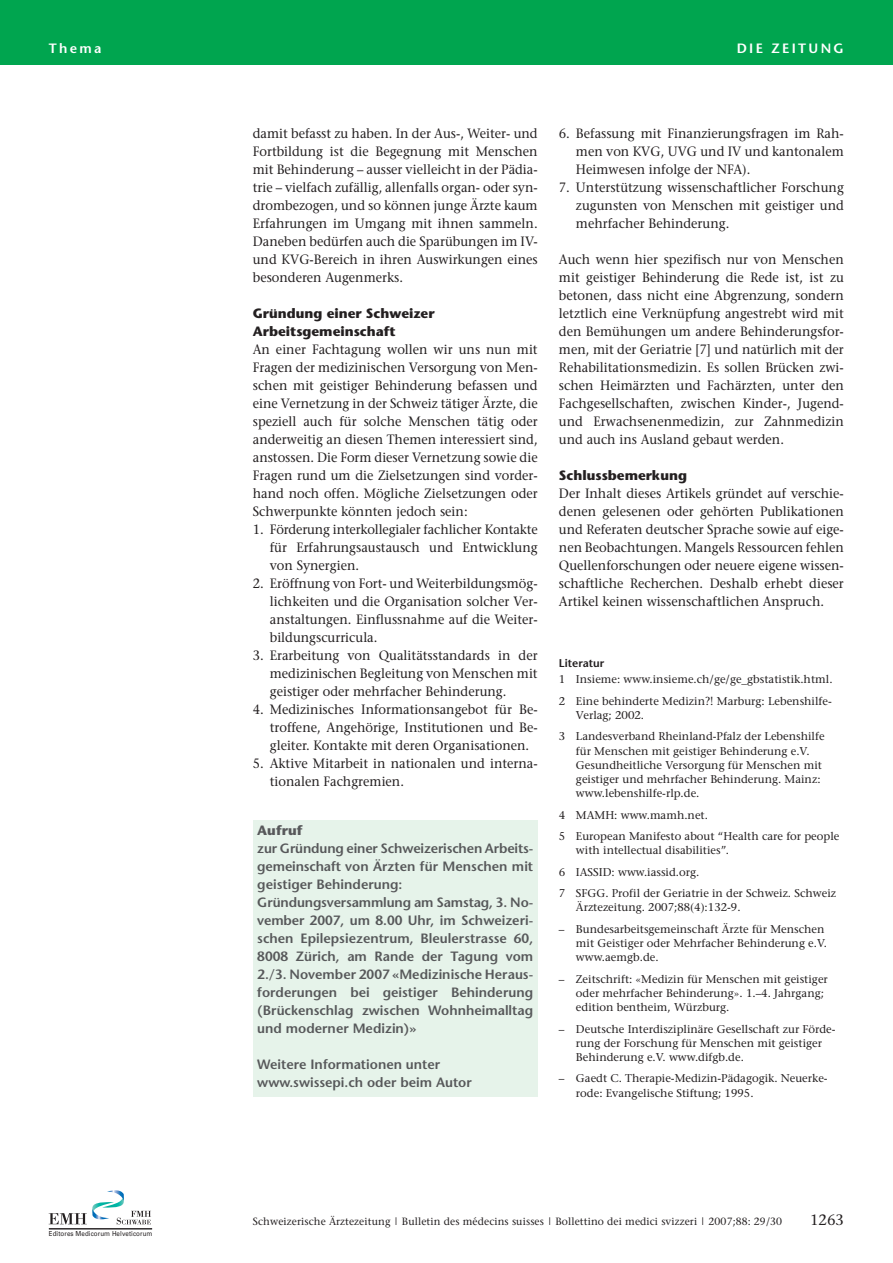
<style>
.page{position:relative;width:893px;height:1263px;background:#fff}
.page>*{position:absolute;margin:0;border:0;box-sizing:border-box;transform-origin:0 0}
.t1{font:15px "Stone Serif";color:#231f20}
.t2{font:13.5px/18px "Stone Serif";color:#231f20;text-align:justify;scale:.95 1}
.t3{font:600 13.5px/18px "Stone Sans";color:#57585a}
.t4{font:700 13.5px/18px "Stone Sans";color:#231f20}
.t5{font:600 13.5px "Stone Sans";letter-spacing:.17em;color:#fff}
.t6{font:700 13.5px "Stone Sans";color:#57585a}
.t7{font:11.25px/14.2px "Stone Serif";color:#231f20}
.t8{font:600 11.25px "Stone Sans";color:#231f20}
.t9{font:10.5px "Stone Serif";letter-spacing:.01em;color:#231f20}
.t10{font:6.9px "Univers";letter-spacing:.015em;color:#231f20;scale:.9 1}
</style>
<div class="page">
<svg style="left:49px;top:1190px;width:102px;height:34px"></svg>
<hr style="left:49px;top:1228px;width:103px;height:1px;background:#231f20">
<div style="left:0;top:0;width:893px;height:64px;background:#00a54f"></div>
<div style="left:253px;top:820px;width:285px;height:276px;background:#e6f3ea"></div>
<p class="t5" style="left:49px;top:42px;width:54px">Thema</p>
<p class="t5" style="left:737px;top:42px;width:109px">DIE ZEITUNG</p>
<p class="t2" style="left:253px;top:126px;width:301px">damit befasst zu haben. In der Aus-, Weiter- und Fortbildung ist die Begegnung mit Menschen mit Behinderung – ausser vielleicht in der Pädia&shy;trie – vielfach zufällig, allenfalls organ- oder syn&shy;drombezogen, und so können junge Ärzte kaum Erfahrungen im Umgang mit ihnen sammeln.<br>Daneben bedürfen auch die Sparübungen im IV&shy;und KVG-Bereich in ihren Auswirkungen eines besonderen Augenmerks.</p>
<p class="t4" style="left:253px;top:306px;width:183px">Gründung einer Schweizer<br>Arbeitsgemeinschaft</p>
<p class="t2" style="left:253px;top:342px;width:301px">An einer Fachtagung wollen wir uns nun mit Fragen der medizinischen Versorgung von Men&shy;schen mit geistiger Behinderung befassen und eine Vernetzung in der Schweiz tätiger Ärzte, die speziell auch für solche Menschen tätig oder anderweitig an diesen Themen interessiert sind, anstossen. Die Form dieser Vernetzung sowie die Fragen rund um die Zielsetzungen sind vorder&shy;hand noch offen. Mögliche Zielsetzungen oder Schwerpunkte könnten jedoch sein:</p>
<p class="t2" style="left:270px;top:522px;width:283px;text-indent:-17px">1. Förderung interkollegialer fachlicher Kontakte für Erfahrungsaustausch und Entwicklung von Synergien.</p>
<p class="t2" style="left:270px;top:576px;width:283px;text-indent:-17px">2. Eröffnung von Fort- und Weiterbildungsmög&shy;lichkeiten und die Organisation solcher Ver&shy;anstaltungen. Einflussnahme auf die Weiter&shy;bildungscurricula.</p>
<p class="t2" style="left:270px;top:648px;width:283px;text-indent:-17px">3. Erarbeitung von Qualitätsstandards in der medizinischen Begleitung von Menschen mit geistiger oder mehrfacher Behinderung.</p>
<p class="t2" style="left:270px;top:702px;width:283px;text-indent:-17px">4. Medizinisches Informationsangebot für Be&shy;troffene, Angehörige, Institutionen und Be&shy;gleiter. Kontakte mit deren Organisationen.</p>
<p class="t2" style="left:270px;top:756px;width:283px;text-indent:-17px">5. Aktive Mitarbeit in nationalen und interna&shy;tionalen Fachgremien.</p>
<p class="t6" style="left:257px;top:824px;width:47px">Aufruf</p>
<p class="t3" style="left:257px;top:840px;width:277px">zur Gründung einer Schweizerischen Arbeits&shy;gemeinschaft von Ärzten für Menschen mit geistiger Behinderung:<br>Gründungsversammlung am Samstag, 3. No&shy;vember 2007, um 8.00 Uhr, im Schweizeri&shy;schen Epilepsiezentrum, Bleulerstrasse 60, 8008 Zürich, am Rande der Tagung vom 2./3. November 2007 «Medizinische Heraus&shy;forderungen bei geistiger Behinderung (Brückenschlag zwischen Wohnheimalltag und moderner Medizin)»</p>
<p class="t3" style="left:257px;top:1056px;width:216px">Weitere Informationen unter www.swissepi.ch oder beim Autor</p>
<p class="t2" style="left:576px;top:126px;width:283px;text-indent:-17px">6. Befassung mit Finanzierungsfragen im Rah&shy;men von KVG, UVG und IV und kantonalem Heimwesen infolge der NFA).</p>
<p class="t2" style="left:576px;top:180px;width:283px;text-indent:-17px">7. Unterstützung wissenschaftlicher Forschung zugunsten von Menschen mit geistiger und mehrfacher Behinderung.</p>
<p class="t2" style="left:559px;top:252px;width:301px">Auch wenn hier spezifisch nur von Menschen mit geistiger Behinderung die Rede ist, ist zu betonen, dass nicht eine Abgrenzung, sondern letztlich eine Verknüpfung angestrebt wird mit den Bemühungen um andere Behinderungsfor&shy;men, mit der Geriatrie [7] und natürlich mit der Rehabilitationsmedizin. Es sollen Brücken zwi&shy;schen Heimärzten und Fachärzten, unter den Fachgesellschaften, zwischen Kinder-, Jugend&shy;und Erwachsenenmedizin, zur Zahnmedizin und auch ins Ausland gebaut werden.</p>
<p class="t4" style="left:559px;top:468px;width:130px">Schlussbemerkung</p>
<p class="t2" style="left:559px;top:486px;width:301px">Der Inhalt dieses Artikels gründet auf verschie&shy;denen gelesenen oder gehörten Publikationen und Referaten deutscher Sprache sowie auf eige&shy;nen Beobachtungen. Mangels Ressourcen fehlen Quellenforschungen oder neuere eigene wissen&shy;schaftliche Recherchen. Deshalb erhebt dieser Artikel keinen wissenschaftlichen Anspruch.</p>
<p class="t8" style="left:559px;top:658px;width:47px">Literatur</p>
<p class="t7" style="left:559px;top:670px;width:275px;line-height:21.3px">1 Insieme: www.insieme.ch/ge/ge_gbstatistik.html.<br>2 Eine behinderte Medizin?! Marburg: Lebenshilfe-</p>
<p class="t7" style="left:559px;top:705px;width:267px;line-height:21.3px;text-indent:17px">Verlag; 2002.<br>3 Landesverband Rheinland-Pfalz der Lebenshilfe</p>
<p class="t7" style="left:576px;top:745px;width:248px">für Menschen mit geistiger Behinderung e.V.<br>Gesundheitliche Versorgung für Menschen mit geistiger und mehrfacher Behinderung. Mainz: www.lebenshilfe-rlp.de.</p>
<p class="t7" style="left:559px;top:805px;width:282px;line-height:21.3px">4 MAMH: www.mamh.net.<br>5 European Manifesto about “Health care for people</p>
<p class="t7" style="left:559px;top:841px;width:279px;line-height:21.3px;text-indent:17px">with intellectual disabilities”.<br>6 IASSID: www.iassid.org.<br>7 SFGG. Profil der Geriatrie in der Schweiz. Schweiz</p>
<p class="t7" style="left:576px;top:901px;width:166px">Ärztezeitung. 2007;88(4):132-9.</p>
<p class="t7" style="left:576px;top:923px;width:253px;text-indent:-17px">– Bundesarbeitsgemeinschaft Ärzte für Menschen mit Geistiger oder Mehrfacher Behinderung e.V. www.aemgb.de.</p>
<p class="t7" style="left:576px;top:973px;width:253px;text-indent:-17px">– Zeitschrift: «Medizin für Menschen mit geistiger oder mehrfacher Behinderung». 1.–4. Jahrgang; edition bentheim, Würzburg.</p>
<p class="t7" style="left:576px;top:1022px;width:261px;text-indent:-17px">– Deutsche Interdisziplinäre Gesellschaft zur Förde&shy;rung der Forschung für Menschen mit geistiger<br>Behinderung e.V. www.difgb.de.</p>
<p class="t7" style="left:576px;top:1072px;width:253px;text-indent:-17px">– Gaedt C. Therapie-Medizin-Pädagogik. Neuerke&shy;rode: Evangelische Stiftung; 1995.</p>
<p class="t10" style="left:49px;top:1229px;width:117px">Editores Medicorum Helveticorum</p>
<p class="t9" style="left:253px;top:1217px;width:531px">Schweizerische Ärztezeitung | Bulletin des médecins suisses | Bollettino dei medici svizzeri | 2007;88: 29/30</p>
<p class="t1" style="left:810px;top:1213px;width:35px">1263</p>
</div>
